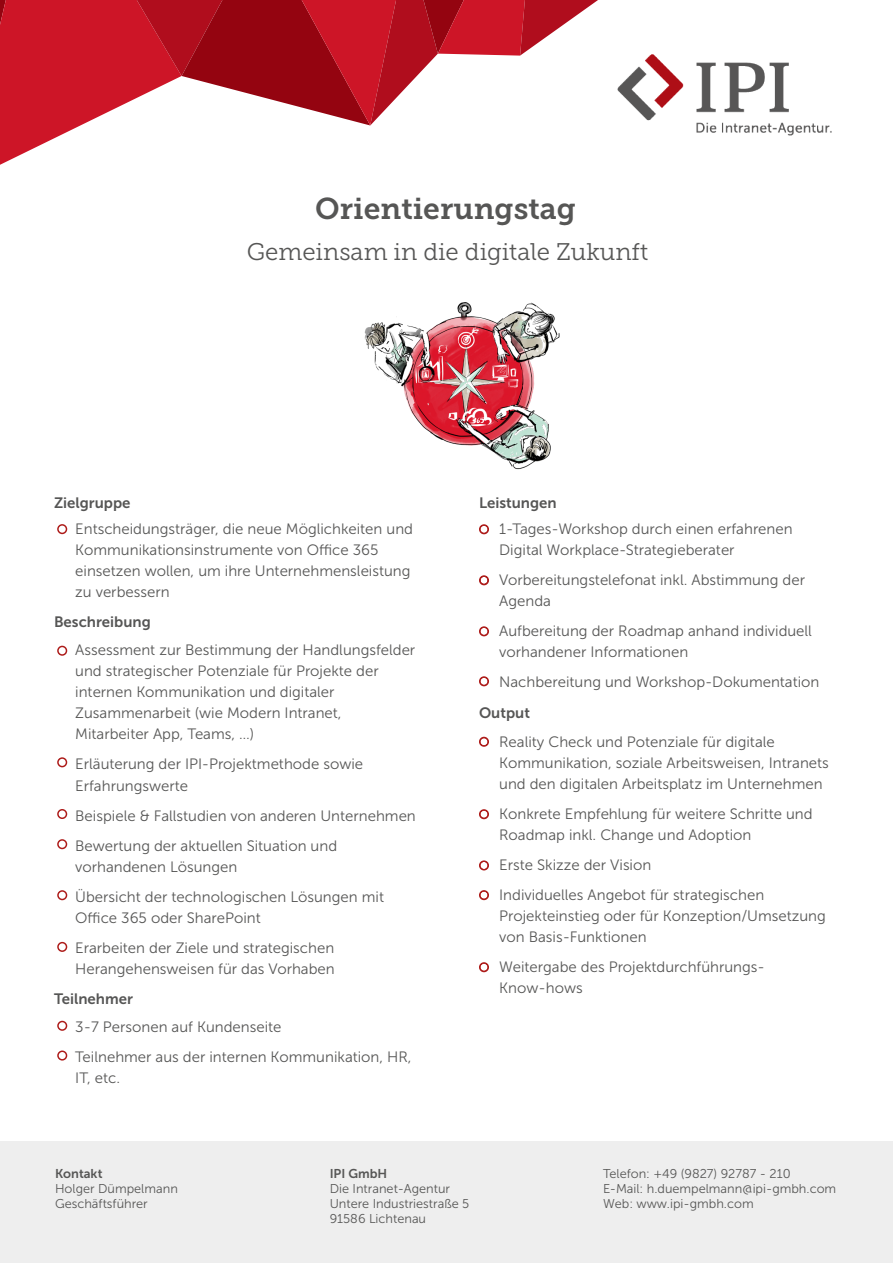
<style>
.page{position:relative;width:893px;height:1263px;background:#fff}
.page>*{position:absolute;margin:0;border:0;box-sizing:border-box;transform-origin:0 0}
.t1{font:30px "Museo Slab 700";color:#565655}
.t2{font:24px "Museo Slab 300";color:#565655}
.t3{font:15px/21px "Museo Sans 300";color:#565655}
.t4{font:15px "Museo Sans 700";color:#565655}
.t5{font:12.75px "Museo Sans 300";color:#565655}
.t6{font:12.75px "Museo Sans 700";color:#565655}
</style>
<div class="page">
<svg style="left:0;top:0;width:598px;height:165px"></svg>
<img style="left:618px;top:54px;width:214px;height:81px">
<div style="left:57px;top:524px;width:10px;height:10px;border:1px solid #ad1b19;border-radius:50%"></div>
<div style="left:57px;top:646px;width:10px;height:10px;border:1px solid #ad1b19;border-radius:50%"></div>
<div style="left:57px;top:757px;width:10px;height:10px;border:1px solid #ad1b19;border-radius:50%"></div>
<div style="left:57px;top:809px;width:10px;height:10px;border:1px solid #ad1b19;border-radius:50%"></div>
<div style="left:57px;top:890px;width:10px;height:10px;border:1px solid #ad1b19;border-radius:50%"></div>
<div style="left:480px;top:525px;width:8px;height:9px;border:1px solid #ad1b19;border-radius:50%"></div>
<div style="left:479px;top:524px;width:10px;height:10px;border:1px solid #ad1b19;border-radius:50%"></div>
<div style="left:480px;top:576px;width:8px;height:9px;border:1px solid #ad1b19;border-radius:50%"></div>
<div style="left:479px;top:575px;width:10px;height:10px;border:1px solid #ad1b19;border-radius:50%"></div>
<div style="left:480px;top:627px;width:8px;height:9px;border:1px solid #ad1b19;border-radius:50%"></div>
<div style="left:479px;top:626px;width:10px;height:10px;border:1px solid #ad1b19;border-radius:50%"></div>
<div style="left:480px;top:677px;width:8px;height:9px;border:1px solid #ad1b19;border-radius:50%"></div>
<div style="left:479px;top:676px;width:10px;height:10px;border:1px solid #ad1b19;border-radius:50%"></div>
<div style="left:480px;top:737px;width:8px;height:9px;border:1px solid #ad1b19;border-radius:50%"></div>
<div style="left:479px;top:737px;width:10px;height:10px;border:1px solid #ad1b19;border-radius:50%"></div>
<div style="left:480px;top:810px;width:8px;height:8px;border:1px solid #ad1b19;border-radius:50%"></div>
<div style="left:479px;top:809px;width:10px;height:10px;border:1px solid #ad1b19;border-radius:50%"></div>
<div style="left:480px;top:861px;width:8px;height:9px;border:1px solid #ad1b19;border-radius:50%"></div>
<div style="left:479px;top:860px;width:10px;height:10px;border:1px solid #ad1b19;border-radius:50%"></div>
<div style="left:0;top:1142px;width:893px;height:121px;background:#eee"></div>
<div style="left:57px;top:942px;width:10px;height:10px;border:1px solid #ad1b19;border-radius:50%"></div>
<div style="left:57px;top:839px;width:10px;height:10px;border:1px solid #ad1b19;border-radius:50%"></div>
<div style="left:57px;top:1021px;width:10px;height:10px;border:1px solid #ad1b19;border-radius:50%"></div>
<div style="left:57px;top:1050px;width:10px;height:10px;border:1px solid #ad1b19;border-radius:50%"></div>
<div style="left:480px;top:891px;width:8px;height:8px;border:1px solid #ad1b19;border-radius:50%"></div>
<div style="left:479px;top:890px;width:10px;height:10px;border:1px solid #ad1b19;border-radius:50%"></div>
<div style="left:480px;top:963px;width:8px;height:8px;border:1px solid #ad1b19;border-radius:50%"></div>
<div style="left:479px;top:962px;width:10px;height:10px;border:1px solid #ad1b19;border-radius:50%"></div>
<img style="left:364px;top:303px;width:196px;height:167px">
<p class="t4" style="left:54px;top:494px;width:78px">Zielgruppe</p>
<p class="t1" style="left:315px;top:192px;width:262px">Orientierungstag</p>
<p class="t2" style="left:247px;top:239px;width:403px">Gemeinsam in die digitale Zukunft</p>
<p class="t4" style="left:479px;top:494px;width:79px">Leistungen</p>
<p class="t3" style="left:75px;top:518px;width:339px">Entscheidungsträger, die neue Möglichkeiten und Kommunikationsinstrumente von Office 365 einsetzen wollen, um ihre Unternehmensleistung zu verbessern</p>
<p class="t4" style="left:54px;top:614px;width:98px">Beschreibung</p>
<p class="t3" style="left:75px;top:640px;width:342px">Assessment zur Bestimmung der Handlungsfelder und strategischer Potenziale für Projekte der</p>
<p class="t3" style="left:75px;top:682px;width:268px">internen Kommunikation und digitaler<br>Zusammenarbeit (wie Modern Intranet,<br>Mitarbeiter App, Teams, …)</p>
<p class="t3" style="left:75px;top:754px;width:289px">Erläuterung der IPI-Projektmethode sowie<br>Erfahrungswerte</p>
<p class="t3" style="left:75px;top:805px;width:342px">Beispiele &amp; Fallstudien von anderen Unternehmen</p>
<p class="t3" style="left:75px;top:835px;width:263px">Bewertung der aktuellen Situation und vorhandenen Lösungen</p>
<p class="t3" style="left:75px;top:886px;width:310px">Übersicht der technologischen Lösungen mit<br>Office 365 oder SharePoint</p>
<p class="t3" style="left:75px;top:937px;width:261px">Erarbeiten der Ziele und strategischen<br>Herangehensweisen für das Vorhaben</p>
<p class="t4" style="left:54px;top:991px;width:81px">Teilnehmer</p>
<p class="t3" style="left:75px;top:1016px;width:208px">3-7 Personen auf Kundenseite</p>
<p class="t3" style="left:75px;top:1046px;width:338px">Teilnehmer aus der internen Kommunikation, HR,<br>IT, etc.</p>
<p class="t3" style="left:499px;top:518px;width:295px">1-Tages-Workshop durch einen erfahrenen<br>Digital Workplace-Strategieberater</p>
<p class="t3" style="left:499px;top:569px;width:307px">Vorbereitungstelefonat inkl. Abstimmung der<br>Agenda</p>
<p class="t3" style="left:499px;top:620px;width:314px">Aufbereitung der Roadmap anhand individuell vorhandener Informationen</p>
<p class="t3" style="left:499px;top:671px;width:322px">Nachbereitung und Workshop-Dokumentation</p>
<p class="t4" style="left:479px;top:704px;width:52px">Output</p>
<p class="t3" style="left:499px;top:731px;width:331px">Reality Check und Potenziale für digitale<br>Kommunikation, soziale Arbeitsweisen, Intranets und den digitalen Arbeitsplatz im Unternehmen</p>
<p class="t3" style="left:499px;top:803px;width:315px">Konkrete Empfehlung für weitere Schritte und<br>Roadmap inkl. Change und Adoption</p>
<p class="t3" style="left:499px;top:854px;width:154px">Erste Skizze der Vision</p>
<p class="t3" style="left:499px;top:884px;width:328px">Individuelles Angebot für strategischen<br>Projekteinstieg oder für Konzeption/Umsetzung von Basis-Funktionen</p>
<p class="t3" style="left:499px;top:956px;width:267px">Weitergabe des Projektdurchführungs-<br>Know-hows</p>
<p class="t6" style="left:55px;top:1166px;width:49px">Kontakt</p>
<p class="t5" style="left:55px;top:1181px;width:124px">Holger Dümpelmann</p>
<p class="t5" style="left:55px;top:1196px;width:94px">Geschäftsführer</p>
<p class="t6" style="left:330px;top:1166px;width:59px">IPI GmbH</p>
<p class="t5" style="left:330px;top:1181px;width:122px">Die Intranet-Agentur</p>
<p class="t5" style="left:330px;top:1196px;width:141px">Untere Industriestraße 5</p>
<p class="t5" style="left:330px;top:1211px;width:98px">91586 Lichtenau</p>
<p class="t5" style="left:603px;top:1166px;width:189px">Telefon: +49 (9827) 92787 - 210</p>
<p class="t5" style="left:603px;top:1181px;width:235px">E-Mail: h.duempelmann@ipi-gmbh.com</p>
<p class="t5" style="left:603px;top:1196px;width:152px">Web: www.ipi-gmbh.com</p>
</div>
